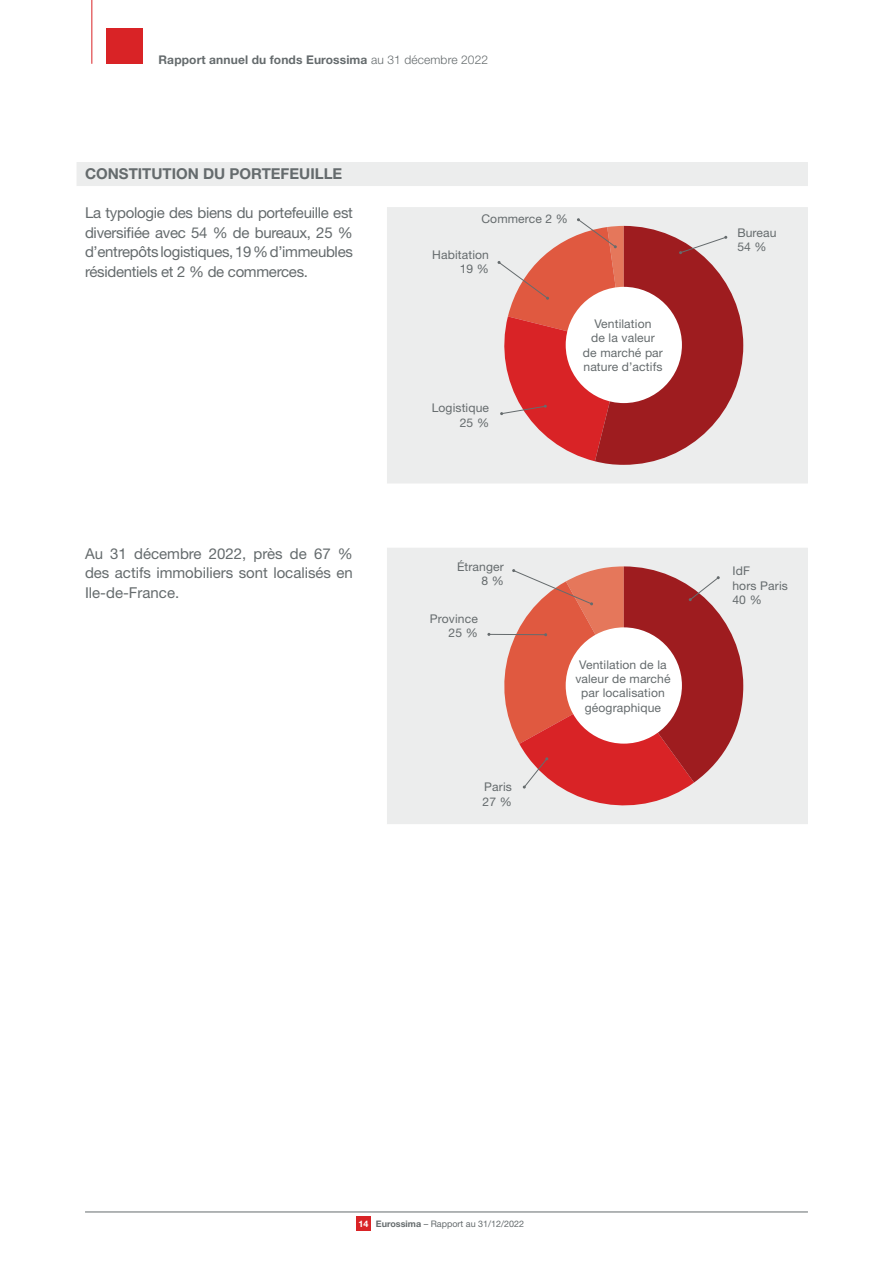
<style>
.page{position:relative;width:893px;height:1263px;background:#fff}
.page>*{position:absolute;margin:0;border:0;box-sizing:border-box;transform-origin:0 0}
.t1{font:15px/19.5px "Helvetica Neue LT Std";letter-spacing:-.01em;color:#656b6d;text-align:justify}
.t2{font:700 15px "Helvetica Neue LT Std";color:#656b6d}
.t3{font:12px/14.4px "Helvetica Neue LT Std";letter-spacing:.01em;color:#656b6d;text-align:right}
.t4{font:700 12px "Helvetica Neue LT Std";letter-spacing:.01em;color:#656b6d}
.t5{font:9px "Helvetica Neue LT Std";color:#656b6d}
.s1{font-weight:300}
.s2{font-weight:700;color:#fff}
.s3{font-weight:700}
</style>
<div class="page">
<hr style="left:91px;top:0;width:1px;height:64px;background:#d92326">
<div style="left:106px;top:28px;width:37px;height:36px;background:#d92326"></div>
<div style="left:387px;top:207px;width:421px;height:276px;background:#eceded"></div>
<svg style="left:497px;top:218px;width:246px;height:247px"></svg>
<div style="left:387px;top:548px;width:421px;height:276px;background:#eceded"></div>
<hr style="left:489px;top:634px;width:57px;height:1px;background:#656b6d">
<svg style="left:504px;top:566px;width:239px;height:239px"></svg>
<div style="left:77px;top:162px;width:731px;height:24px;background:#eceded"></div>
<div style="left:356px;top:1216px;width:15px;height:15px;background:#d92326"></div>
<hr style="left:85px;top:1211px;width:723px;height:1px;background:#656b6d">
<p class="t4" style="left:159px;top:52px;width:331px">Rapport annuel du fonds Eurossima <span class="s1">au 31 décembre 2022</span></p>
<p class="t2" style="left:85px;top:164px;width:259px">CONSTITUTION DU PORTEFEUILLE</p>
<p class="t1" style="left:85px;top:203px;width:269px">La typologie des biens du portefeuille est diversifiée avec 54 % de bureaux, 25 % d’entrepôts logistiques, 19 % d’immeubles résidentiels et 2 % de commerces.</p>
<p class="t3" style="left:481px;top:211px;width:88px">Commerce 2 %</p>
<p class="t3" style="left:432px;top:247px;width:58px">Habitation<br>19 %</p>
<p class="t3" style="left:432px;top:401px;width:59px">Logistique<br>25 %</p>
<p class="t3" style="left:583px;top:316px;width:82px;text-align:center">Ventilation<br>de la valeur de marché par nature d’actifs</p>
<p class="t1" style="left:85px;top:543px;width:269px">Au 31 décembre 2022, près de 67 % des actifs immobiliers sont localisés en Ile-de-France.</p>
<p class="t3" style="left:457px;top:559px;width:48px">Étranger<br>8 %</p>
<p class="t3" style="left:430px;top:611px;width:49px">Province<br>25 %</p>
<p class="t3" style="left:483px;top:780px;width:31px;text-align:left">Paris<br>27 %</p>
<p class="t3" style="left:575px;top:657px;width:97px;text-align:center">Ventilation de la valeur de marché par localisation géographique</p>
<p class="t3" style="left:737px;top:225px;width:41px;text-align:left">Bureau<br>54 %</p>
<p class="t3" style="left:732px;top:564px;width:57px;text-align:left">IdF<br>hors Paris<br>40 %</p>
<p class="t5" style="left:358px;top:1218px;width:167px"><span class="s2">14</span> <span class="s3">Eurossima</span> – Rapport au 31/12/2022</p>
</div>
